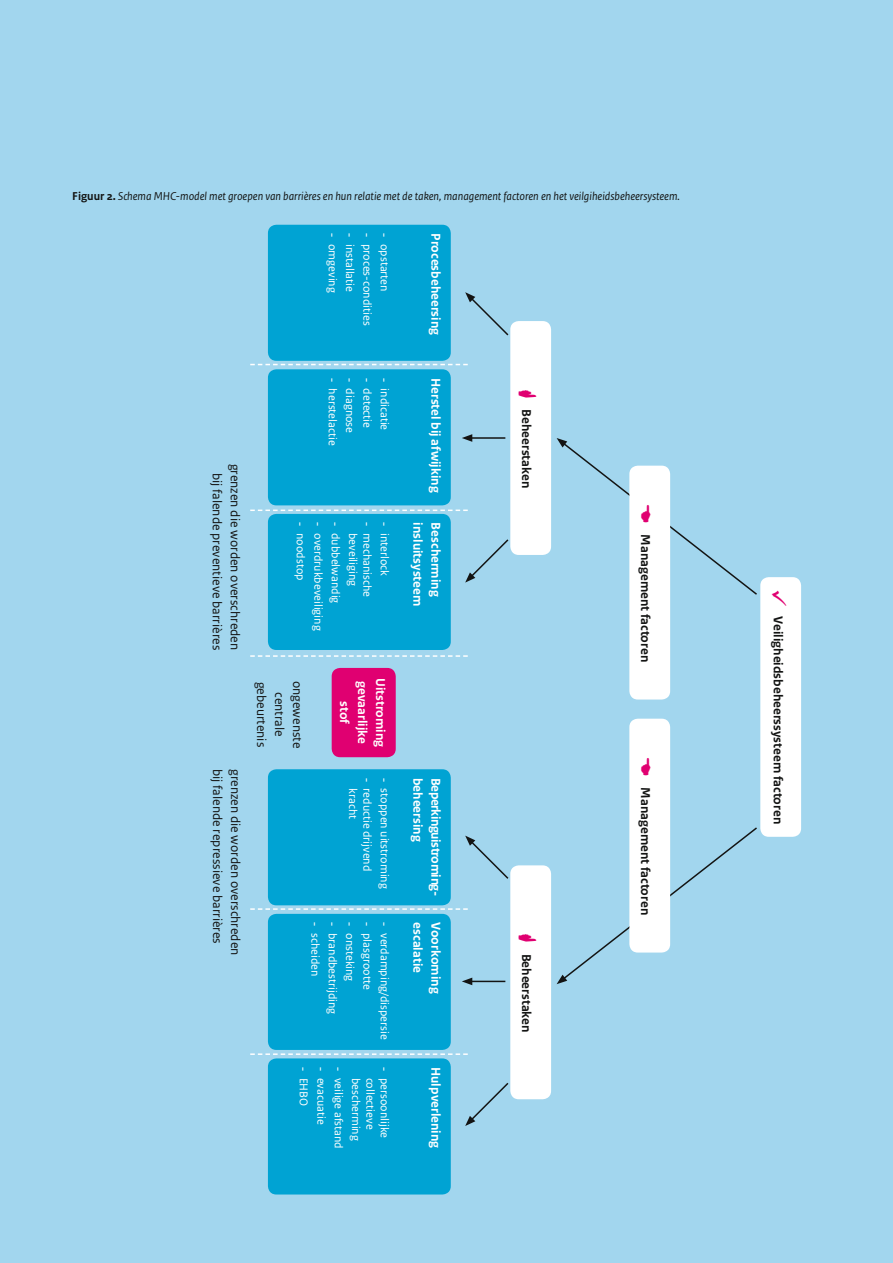
<style>
.page{position:relative;width:893px;height:1263px;background:#a2d6ee}
.page>*{position:absolute;margin:0;border:0;box-sizing:border-box;transform-origin:0 0}
.t1{font:13.5px/18px "Rijksoverheid Sans Text";color:#131413;text-align:right}
.t2{font:700 13.5px "Rijksoverheid Sans Text";color:#fff}
.t3{font:700 13.5px "Rijksoverheid Sans Text";color:#131413}
.t4{font:700 13.5px "Rijksoverheid Sans Text";letter-spacing:-.035em;color:#fff}
.t5{font:12px "Rijksoverheid Sans Text";color:#fff}
.t6{font:italic 12px "Rijksoverheid Sans Text";color:#131413}
.t7{font:12px "Arial";color:#fff}
.s1{font-weight:700;font-style:normal}
.s2{font-family:"Arial"}
.s3{color:#e00071}
</style>
<div class="page">
<div style="left:760px;top:577px;width:41px;height:260px;background:#fff;border-radius:9px"></div>
<div style="left:510px;top:321px;width:41px;height:234px;background:#fff;border-radius:9px"></div>
<div style="left:510px;top:865px;width:41px;height:234px;background:#fff;border-radius:9px"></div>
<div style="left:268px;top:225px;width:183px;height:136px;background:#00a3d3;border-radius:9px"></div>
<div style="left:268px;top:769px;width:183px;height:136px;background:#00a3d3;border-radius:9px"></div>
<div style="left:268px;top:369px;width:183px;height:136px;background:#00a3d3;border-radius:9px"></div>
<div style="left:268px;top:914px;width:183px;height:136px;background:#00a3d3;border-radius:9px"></div>
<div style="left:268px;top:514px;width:183px;height:136px;background:#00a3d3;border-radius:9px"></div>
<div style="left:268px;top:1058px;width:183px;height:136px;background:#00a3d3;border-radius:9px"></div>
<svg style="left:250px;top:364px;width:218px;height:1px"></svg>
<svg style="left:250px;top:509px;width:218px;height:2px"></svg>
<svg style="left:250px;top:908px;width:218px;height:2px"></svg>
<svg style="left:250px;top:655px;width:218px;height:2px"></svg>
<svg style="left:250px;top:1053px;width:218px;height:2px"></svg>
<div style="left:332px;top:668px;width:64px;height:89px;background:#e00071;border-radius:9px"></div>
<hr style="left:470px;top:437px;width:35px;height:2px;background:#131413">
<svg style="left:462px;top:434px;width:10px;height:8px"></svg>
<hr style="left:470px;top:981px;width:35px;height:1px;background:#131413">
<svg style="left:462px;top:977px;width:10px;height:8px"></svg>
<svg style="left:465px;top:292px;width:44px;height:44px"></svg>
<svg style="left:557px;top:826px;width:200px;height:158px"></svg>
<svg style="left:465px;top:836px;width:44px;height:43px"></svg>
<svg style="left:465px;top:539px;width:44px;height:44px"></svg>
<svg style="left:465px;top:1082px;width:44px;height:44px"></svg>
<div style="left:629px;top:466px;width:41px;height:233px;background:#fff;border-radius:9px"></div>
<div style="left:629px;top:719px;width:41px;height:233px;background:#fff;border-radius:9px"></div>
<svg style="left:557px;top:438px;width:200px;height:158px"></svg>
<p class="t6" style="left:72px;top:189px;width:609px"><span class="s1">Figuur 2.</span> Schema MHC-model met groepen van barrières en hun relatie met de taken, management factoren en het veilgiheidsbeheersysteem.</p>
<p class="t5" style="left:340px;top:233px;width:61px;rotate:90deg"><span class="s2">-</span> omgeving</p>
<p class="t5" style="left:357px;top:233px;width:60px;rotate:90deg"><span class="s2">-</span> installatie</p>
<p class="t5" style="left:374px;top:233px;width:94px;rotate:90deg"><span class="s2">-</span> proces-condities</p>
<p class="t7" style="left:393px;top:233px;width:5px;rotate:90deg">-</p>
<p class="t2" style="left:443px;top:233px;width:103px;rotate:90deg">Procesbeheersing</p>
<p class="t5" style="left:392px;top:244px;width:49px;rotate:90deg">opstarten</p>
<p class="t1" style="left:244px;top:464px;width:188px;rotate:90deg">grenzen die worden overschreden bij falende preventieve barrières</p>
<p class="t1" style="left:226px;top:769px;width:176px;rotate:90deg">bij falende repressieve barrières</p>
<p class="t1" style="left:244px;top:769px;width:188px;rotate:90deg">grenzen die worden overschreden</p>
<p class="t5" style="left:340px;top:378px;width:69px;rotate:90deg"><span class="s2">-</span> herstelactie</p>
<p class="t5" style="left:357px;top:378px;width:57px;rotate:90deg"><span class="s2">-</span> diagnose</p>
<p class="t5" style="left:374px;top:378px;width:52px;rotate:90deg"><span class="s2">-</span> detectie</p>
<p class="t7" style="left:393px;top:378px;width:5px;rotate:90deg">-</p>
<p class="t2" style="left:443px;top:378px;width:116px;rotate:90deg">Herstel bij afwijking</p>
<p class="t5" style="left:392px;top:388px;width:43px;rotate:90deg">indicatie</p>
<p class="t5" style="left:308px;top:522px;width:60px;rotate:90deg"><span class="s2">-</span> noodstop</p>
<p class="t5" style="left:325px;top:522px;width:110px;rotate:90deg"><span class="s2">-</span> overdrukbeveiliging</p>
<p class="t5" style="left:343px;top:522px;width:82px;rotate:90deg"><span class="s2">-</span> dubbelwandig</p>
<p class="t7" style="left:376px;top:522px;width:5px;rotate:90deg">-</p>
<p class="t5" style="left:360px;top:533px;width:55px;rotate:90deg">beveiliging</p>
<p class="t5" style="left:374px;top:533px;width:65px;rotate:90deg">mechanische</p>
<p class="t7" style="left:393px;top:522px;width:5px;rotate:90deg">-</p>
<p class="t2" style="left:425px;top:522px;width:85px;rotate:90deg">insluitsysteem</p>
<p class="t2" style="left:443px;top:522px;width:76px;rotate:90deg">Bescherming</p>
<p class="t5" style="left:392px;top:533px;width:44px;rotate:90deg">interlock</p>
<p class="t1" style="left:306px;top:681px;width:69px;text-align:center;rotate:90deg">ongewenste centrale gebeurtenis</p>
<p class="t2" style="left:370px;top:681px;width:64px;rotate:90deg">gevaarlijke</p>
<p class="t2" style="left:388px;top:678px;width:71px;rotate:90deg">Uitstroming</p>
<p class="t2" style="left:352px;top:701px;width:25px;rotate:90deg">stof</p>
<p class="t7" style="left:376px;top:778px;width:5px;rotate:90deg">-</p>
<p class="t7" style="left:393px;top:778px;width:5px;rotate:90deg">-</p>
<p class="t2" style="left:425px;top:778px;width:65px;rotate:90deg">beheersing</p>
<p class="t4" style="left:443px;top:778px;width:120px;rotate:90deg">Beperking uistroming-</p>
<p class="t5" style="left:392px;top:788px;width:102px;rotate:90deg">stoppen uitstroming</p>
<p class="t5" style="left:360px;top:788px;width:32px;rotate:90deg">kracht</p>
<p class="t5" style="left:374px;top:788px;width:84px;rotate:90deg">reductie drijvend</p>
<p class="t7" style="left:393px;top:922px;width:5px;rotate:90deg">-</p>
<p class="t2" style="left:425px;top:922px;width:52px;rotate:90deg">escalatie</p>
<p class="t2" style="left:443px;top:922px;width:73px;rotate:90deg">Voorkoming</p>
<p class="t5" style="left:322px;top:922px;width:55px;rotate:90deg"><span class="s2">-</span> scheiden</p>
<p class="t5" style="left:340px;top:922px;width:93px;rotate:90deg"><span class="s2">-</span> brandbestrijding</p>
<p class="t5" style="left:357px;top:922px;width:61px;rotate:90deg"><span class="s2">-</span> onsteking</p>
<p class="t5" style="left:374px;top:922px;width:69px;rotate:90deg"><span class="s2">-</span> plasgrootte</p>
<p class="t5" style="left:392px;top:933px;width:108px;rotate:90deg">verdamping/dispersie</p>
<p class="t5" style="left:311px;top:1067px;width:41px;rotate:90deg"><span class="s2">-</span> EHBO</p>
<p class="t5" style="left:328px;top:1067px;width:59px;rotate:90deg"><span class="s2">-</span> evacuatie</p>
<p class="t5" style="left:346px;top:1067px;width:83px;rotate:90deg"><span class="s2">-</span> veilige afstand</p>
<p class="t7" style="left:393px;top:1067px;width:5px;rotate:90deg">-</p>
<p class="t2" style="left:443px;top:1067px;width:83px;rotate:90deg">Hulpverlening</p>
<p class="t5" style="left:363px;top:1077px;width:65px;rotate:90deg">bescherming</p>
<p class="t5" style="left:377px;top:1077px;width:53px;rotate:90deg">collectieve</p>
<p class="t5" style="left:392px;top:1077px;width:62px;rotate:90deg">persoonlijke</p>
<p class="t3" style="left:534px;top:388px;width:102px;rotate:90deg"><span class="s3">★</span> Beheerstaken</p>
<p class="t3" style="left:534px;top:932px;width:102px;rotate:90deg"><span class="s3">★</span> Beheerstaken</p>
<p class="t3" style="left:653px;top:534px;width:129px;rotate:90deg">Management factoren</p>
<p class="t3" style="left:653px;top:787px;width:129px;rotate:90deg">Management factoren</p>
<p class="t3" style="left:786px;top:589px;width:237px;rotate:90deg"><span class="s3">✓</span> Veiligheidsbeheerssysteem factoren</p>
</div>
